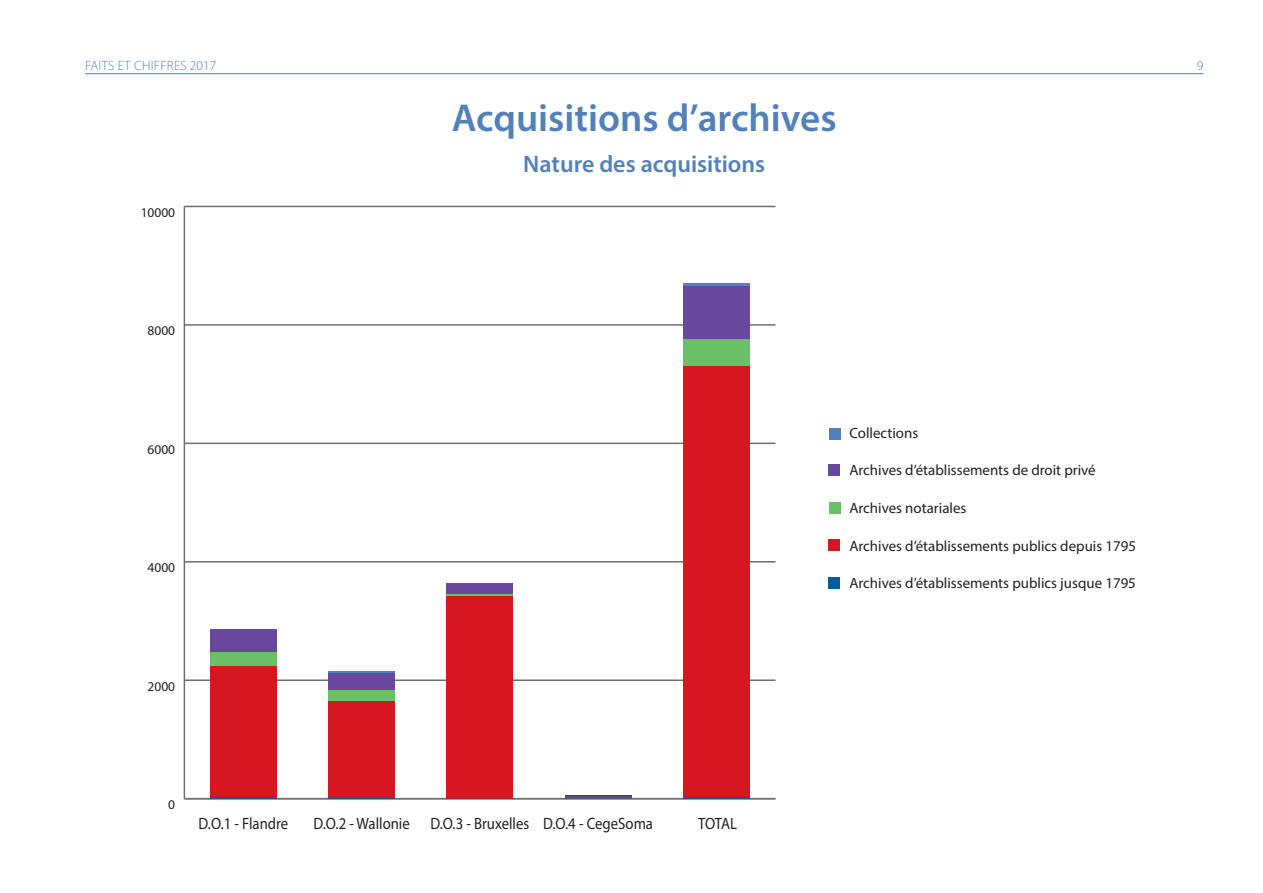
<style>
.page{position:relative;width:1263px;height:893px;background:#fff}
.page>*{position:absolute;margin:0;border:0;box-sizing:border-box;transform-origin:0 0}
.t1{font:600 39px "Myriad Pro";color:#5280ba}
.t2{font:600 24px "Myriad Pro";color:#5280ba}
.t3{font:16.35px "Myriad Pro";color:#231f20;scale:.9 1}
.t4{font:14.85px "Myriad Pro";color:#231f20}
.t5{font:13.5px "Myriad Pro";color:#231f20}
.t6{font:300 13.5px "Myriad Pro";letter-spacing:.02em;color:#5280ba}
</style>
<div class="page">
<hr style="left:85px;top:73px;width:1118px;height:1px;background:#5280ba">
<hr style="left:184px;top:206px;width:1px;height:593px;background:#6c6d70">
<hr style="left:184px;top:798px;width:591px;height:1px;background:#6c6d70">
<hr style="left:184px;top:679px;width:591px;height:2px;background:#6c6d70">
<hr style="left:184px;top:561px;width:591px;height:1px;background:#6c6d70">
<hr style="left:184px;top:443px;width:591px;height:1px;background:#6c6d70">
<hr style="left:184px;top:324px;width:591px;height:2px;background:#6c6d70">
<hr style="left:184px;top:206px;width:591px;height:1px;background:#6c6d70">
<hr style="left:565px;top:795px;width:66px;height:2px;background:#454647">
<div style="left:829px;top:428px;width:12px;height:11px;background:#5280ba"></div>
<hr style="left:329px;top:671px;width:66px;height:2px;background:#5280ba">
<hr style="left:683px;top:284px;width:66px;height:3px;background:#5280ba">
<div style="left:828px;top:464px;width:12px;height:12px;background:#69479c"></div>
<div style="left:210px;top:629px;width:67px;height:23px;background:#69479c"></div>
<div style="left:329px;top:673px;width:66px;height:17px;background:#69479c"></div>
<div style="left:447px;top:583px;width:66px;height:11px;background:#69479c"></div>
<hr style="left:565px;top:797px;width:66px;height:2px;background:#69479c">
<div style="left:683px;top:287px;width:66px;height:52px;background:#69479c"></div>
<div style="left:829px;top:502px;width:12px;height:12px;background:#6bc067"></div>
<div style="left:210px;top:652px;width:67px;height:14px;background:#6bc067"></div>
<div style="left:329px;top:690px;width:66px;height:12px;background:#6bc067"></div>
<hr style="left:447px;top:594px;width:66px;height:2px;background:#6bc067">
<div style="left:683px;top:339px;width:66px;height:27px;background:#6bc067"></div>
<div style="left:828px;top:539px;width:12px;height:12px;background:#d7171f"></div>
<div style="left:210px;top:666px;width:67px;height:131px;background:#d7171f"></div>
<div style="left:329px;top:702px;width:66px;height:97px;background:#d7171f"></div>
<div style="left:447px;top:596px;width:66px;height:203px;background:#d7171f"></div>
<div style="left:683px;top:366px;width:66px;height:431px;background:#d7171f"></div>
<div style="left:828px;top:577px;width:12px;height:12px;background:#005d9c"></div>
<hr style="left:210px;top:797px;width:67px;height:2px;background:#005d9c">
<hr style="left:683px;top:797px;width:66px;height:2px;background:#005d9c">
<p class="t6" style="left:85px;top:57px;width:133px">FAITS ET CHIFFRES 2017</p>
<p class="t6" style="left:1197px;top:57px;width:8px">9</p>
<h1 class="t1" style="left:452px;top:93px;width:386px">Acquisitions d’archives</h1>
<h2 class="t2" style="left:523px;top:149px;width:243px">Nature des acquisitions</h2>
<p class="t5" style="left:141px;top:204px;width:36px">10000</p>
<p class="t5" style="left:148px;top:322px;width:29px">8000</p>
<p class="t5" style="left:148px;top:441px;width:29px">6000</p>
<p class="t5" style="left:148px;top:559px;width:29px">4000</p>
<p class="t5" style="left:148px;top:678px;width:29px">2000</p>
<p class="t5" style="left:168px;top:796px;width:8px">0</p>
<p class="t3" style="left:199px;top:813px;width:101px">D.O.1 - Flandre</p>
<p class="t3" style="left:314px;top:813px;width:108px">D.O.2 - Wallonie</p>
<p class="t3" style="left:430px;top:813px;width:249px">D.O.3 - Bruxelles D.O.4 - CegeSoma</p>
<p class="t3" style="left:698px;top:813px;width:45px">TOTAL</p>
<p class="t4" style="left:849px;top:424px;width:70px">Collections</p>
<p class="t4" style="left:849px;top:461px;width:248px">Archives d’établissements de droit privé</p>
<p class="t4" style="left:849px;top:499px;width:119px">Archives notariales</p>
<p class="t4" style="left:849px;top:536px;width:288px">Archives d’établissements publics depuis 1795</p>
<p class="t4" style="left:849px;top:574px;width:288px">Archives d’établissements publics jusque 1795</p>
</div>
